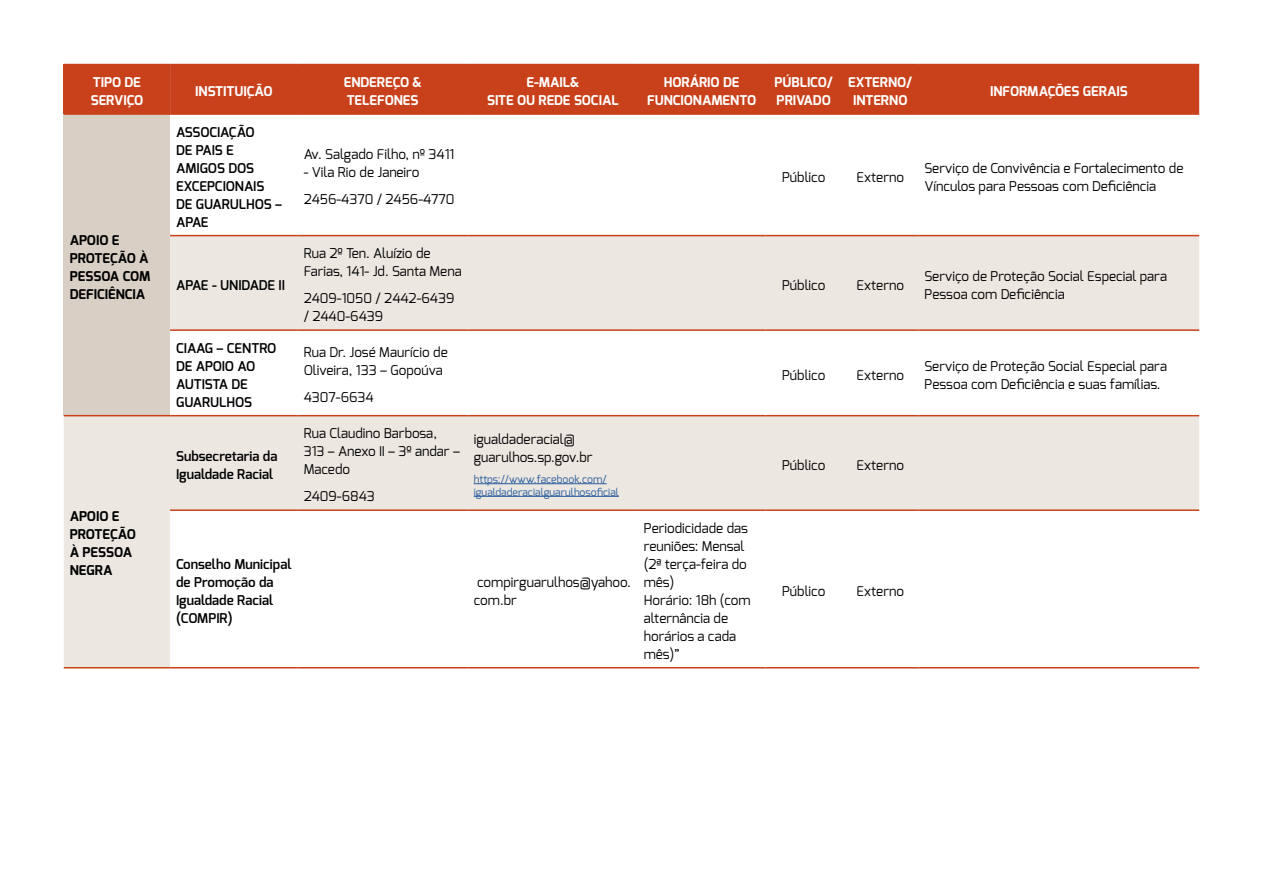
<style>
.page{position:relative;width:1263px;height:893px;background:#fff}
.page>*{position:absolute;margin:0;border:0;box-sizing:border-box;transform-origin:0 0}
.tabela{font:13.5px/18px "Exo";color:#000}
.tabela-2{font:600 13.5px/18px "Exo";color:#000}
.tabela-3{font:700 13.5px/18px "Exo";color:#fff}
.tabela-4{font:700 13.5px/18px "Exo";color:#000}
.tabela-5{font:10.5px/12.6px "Exo";color:#275b9b}
</style>
<div class="page">
<div style="left:64px;top:65px;width:106px;height:49px;background:#c8411b"></div>
<div style="left:170px;top:65px;width:1029px;height:48px;background:#c8411b"></div>
<div style="left:64px;top:114px;width:106px;height:302px;background:#d9cfc4"></div>
<svg style="left:64px;top:236px;width:1135px;height:431px"></svg>
<hr style="left:170px;top:235px;width:128px;height:1px;background:#c8411b">
<hr style="left:298px;top:235px;width:170px;height:1px;background:#c8411b">
<hr style="left:468px;top:235px;width:170px;height:1px;background:#c8411b">
<hr style="left:638px;top:235px;width:127px;height:1px;background:#c8411b">
<hr style="left:765px;top:235px;width:77px;height:1px;background:#c8411b">
<hr style="left:842px;top:235px;width:76px;height:1px;background:#c8411b">
<hr style="left:918px;top:235px;width:281px;height:1px;background:#c8411b">
<hr style="left:170px;top:329px;width:128px;height:2px;background:#c8411b">
<hr style="left:298px;top:329px;width:170px;height:2px;background:#c8411b">
<hr style="left:468px;top:329px;width:170px;height:2px;background:#c8411b">
<hr style="left:638px;top:329px;width:127px;height:2px;background:#c8411b">
<hr style="left:765px;top:329px;width:77px;height:2px;background:#c8411b">
<hr style="left:842px;top:329px;width:76px;height:2px;background:#c8411b">
<hr style="left:918px;top:329px;width:281px;height:2px;background:#c8411b">
<hr style="left:64px;top:415px;width:106px;height:1px;background:#c8411b">
<hr style="left:170px;top:415px;width:128px;height:1px;background:#c8411b">
<hr style="left:298px;top:415px;width:170px;height:1px;background:#c8411b">
<hr style="left:468px;top:415px;width:170px;height:1px;background:#c8411b">
<hr style="left:638px;top:415px;width:127px;height:1px;background:#c8411b">
<hr style="left:765px;top:415px;width:77px;height:1px;background:#c8411b">
<hr style="left:842px;top:415px;width:76px;height:1px;background:#c8411b">
<hr style="left:918px;top:415px;width:281px;height:1px;background:#c8411b">
<hr style="left:170px;top:509px;width:128px;height:2px;background:#c8411b">
<hr style="left:298px;top:509px;width:170px;height:2px;background:#c8411b">
<hr style="left:468px;top:509px;width:170px;height:2px;background:#c8411b">
<hr style="left:638px;top:509px;width:127px;height:2px;background:#c8411b">
<hr style="left:765px;top:509px;width:77px;height:2px;background:#c8411b">
<hr style="left:842px;top:509px;width:76px;height:2px;background:#c8411b">
<hr style="left:918px;top:509px;width:281px;height:2px;background:#c8411b">
<hr style="left:64px;top:667px;width:106px;height:1px;background:#c8411b">
<hr style="left:170px;top:667px;width:128px;height:1px;background:#c8411b">
<hr style="left:298px;top:667px;width:170px;height:1px;background:#c8411b">
<hr style="left:468px;top:667px;width:170px;height:1px;background:#c8411b">
<hr style="left:638px;top:667px;width:127px;height:1px;background:#c8411b">
<hr style="left:765px;top:667px;width:77px;height:1px;background:#c8411b">
<hr style="left:842px;top:667px;width:76px;height:1px;background:#c8411b">
<hr style="left:918px;top:667px;width:281px;height:1px;background:#c8411b">
<hr style="left:64px;top:64px;width:106px;height:1px;background:#c8411b">
<hr style="left:170px;top:64px;width:128px;height:1px;background:#c8411b">
<hr style="left:298px;top:64px;width:170px;height:1px;background:#c8411b">
<hr style="left:468px;top:64px;width:170px;height:1px;background:#c8411b">
<hr style="left:638px;top:64px;width:127px;height:1px;background:#c8411b">
<hr style="left:765px;top:64px;width:77px;height:1px;background:#c8411b">
<hr style="left:842px;top:64px;width:76px;height:1px;background:#c8411b">
<hr style="left:918px;top:64px;width:281px;height:1px;background:#c8411b">
<hr style="left:64px;top:113px;width:106px;height:2px;background:#c8411b">
<hr style="left:170px;top:113px;width:128px;height:2px;background:#c8411b">
<hr style="left:298px;top:113px;width:170px;height:2px;background:#c8411b">
<hr style="left:468px;top:113px;width:170px;height:2px;background:#c8411b">
<hr style="left:638px;top:113px;width:127px;height:2px;background:#c8411b">
<hr style="left:765px;top:113px;width:77px;height:2px;background:#c8411b">
<hr style="left:842px;top:113px;width:76px;height:2px;background:#c8411b">
<hr style="left:918px;top:113px;width:281px;height:2px;background:#c8411b">
<hr style="left:474px;top:483px;width:133px;height:1px;background:#275b9b">
<hr style="left:474px;top:496px;width:145px;height:1px;background:#275b9b">
<p class="tabela-3" style="left:91px;top:73px;width:54px">TIPO DE<br>SERVIÇO</p>
<p class="tabela-3" style="left:195px;top:82px;width:79px">INSTITUIÇÃO</p>
<p class="tabela-3" style="left:344px;top:73px;width:80px">ENDEREÇO &amp;<br>TELEFONES</p>
<p class="tabela-3" style="left:487px;top:73px;width:133px;text-align:center">E-MAIL&amp;<br>SITE OU REDE SOCIAL</p>
<p class="tabela-3" style="left:647px;top:73px;width:111px;text-align:center">HORÁRIO DE<br>FUNCIONAMENTO</p>
<p class="tabela-3" style="left:774px;top:73px;width:60px">PÚBLICO/<br>PRIVADO</p>
<p class="tabela-3" style="left:848px;top:73px;width:66px;text-align:center">EXTERNO/<br>INTERNO</p>
<p class="tabela-3" style="left:990px;top:82px;width:139px">INFORMAÇÕES GERAIS</p>
<p class="tabela-4" style="left:70px;top:231px;width:82px">APOIO E<br>PROTEÇÃO À<br>PESSOA COM<br>DEFICIÊNCIA</p>
<p class="tabela-4" style="left:70px;top:508px;width:67px">APOIO E<br>PROTEÇÃO<br>À PESSOA<br>NEGRA</p>
<p class="tabela-2" style="left:176px;top:123px;width:108px">ASSOCIAÇÃO<br>DE PAIS E<br>AMIGOS DOS<br>EXCEPCIONAIS<br>DE GUARULHOS –<br>APAE</p>
<p class="tabela-2" style="left:176px;top:276px;width:110px">APAE - UNIDADE II</p>
<p class="tabela" style="left:304px;top:145px;width:152px">Av. Salgado Filho, nº 3411</p>
<p class="tabela" style="left:304px;top:163px;width:117px">- Vila Rio de Janeiro</p>
<p class="tabela" style="left:304px;top:190px;width:152px">2456-4370 / 2456-4770</p>
<p class="tabela" style="left:304px;top:244px;width:160px">Rua 2º Ten. Aluízio de<br>Farias, 141- Jd. Santa Mena</p>
<p class="tabela" style="left:304px;top:289px;width:152px">2409-1050 / 2442-6439 / 2440-6439</p>
<p class="tabela-2" style="left:176px;top:339px;width:102px">CIAAG – CENTRO<br>DE APOIO AO<br>AUTISTA DE<br>GUARULHOS</p>
<p class="tabela" style="left:304px;top:343px;width:146px">Rua Dr. José Maurício de<br>Oliveira, 133 – Gopoúva</p>
<p class="tabela" style="left:304px;top:388px;width:71px">4307-6634</p>
<p class="tabela-2" style="left:176px;top:447px;width:103px">Subsecretaria da<br>Igualdade Racial</p>
<p class="tabela" style="left:304px;top:424px;width:158px">Rua Claudino Barbosa,<br>313 – Anexo II – 3º andar –<br>Macedo</p>
<p class="tabela" style="left:304px;top:487px;width:73px">2409-6843</p>
<p class="tabela" style="left:474px;top:430px;width:120px">igualdaderacial@ guarulhos.sp.gov.br</p>
<p class="tabela-5" style="left:474px;top:473px;width:147px">https://www.facebook.com/ igualdaderacialguarulhosoficial</p>
<p class="tabela-2" style="left:176px;top:555px;width:117px">Conselho Municipal de Promoção da<br>Igualdade Racial (COMPIR)</p>
<p class="tabela" style="left:474px;top:573px;width:159px">compirguarulhos@yahoo. com.br</p>
<p class="tabela" style="left:644px;top:519px;width:108px">Periodicidade das reuniões: Mensal (2ª terça-feira do mês)<br>Horário: 18h (com alternância de horários a cada mês)”</p>
<p class="tabela" style="left:782px;top:168px;width:45px">Público</p>
<p class="tabela" style="left:856px;top:168px;width:49px">Externo</p>
<p class="tabela" style="left:924px;top:159px;width:260px">Serviço de Convivência e Fortalecimento de<br>Vínculos para Pessoas com Deficiência</p>
<p class="tabela" style="left:782px;top:276px;width:45px">Público</p>
<p class="tabela" style="left:856px;top:276px;width:49px">Externo</p>
<p class="tabela" style="left:924px;top:267px;width:244px">Serviço de Proteção Social Especial para<br>Pessoa com Deficiência</p>
<p class="tabela" style="left:782px;top:366px;width:45px">Público</p>
<p class="tabela" style="left:856px;top:366px;width:49px">Externo</p>
<p class="tabela" style="left:924px;top:357px;width:244px">Serviço de Proteção Social Especial para<br>Pessoa com Deficiência e suas famílias.</p>
<p class="tabela" style="left:782px;top:456px;width:45px">Público</p>
<p class="tabela" style="left:856px;top:456px;width:49px">Externo</p>
<p class="tabela" style="left:782px;top:582px;width:45px">Público</p>
<p class="tabela" style="left:856px;top:582px;width:49px">Externo</p>
</div>
